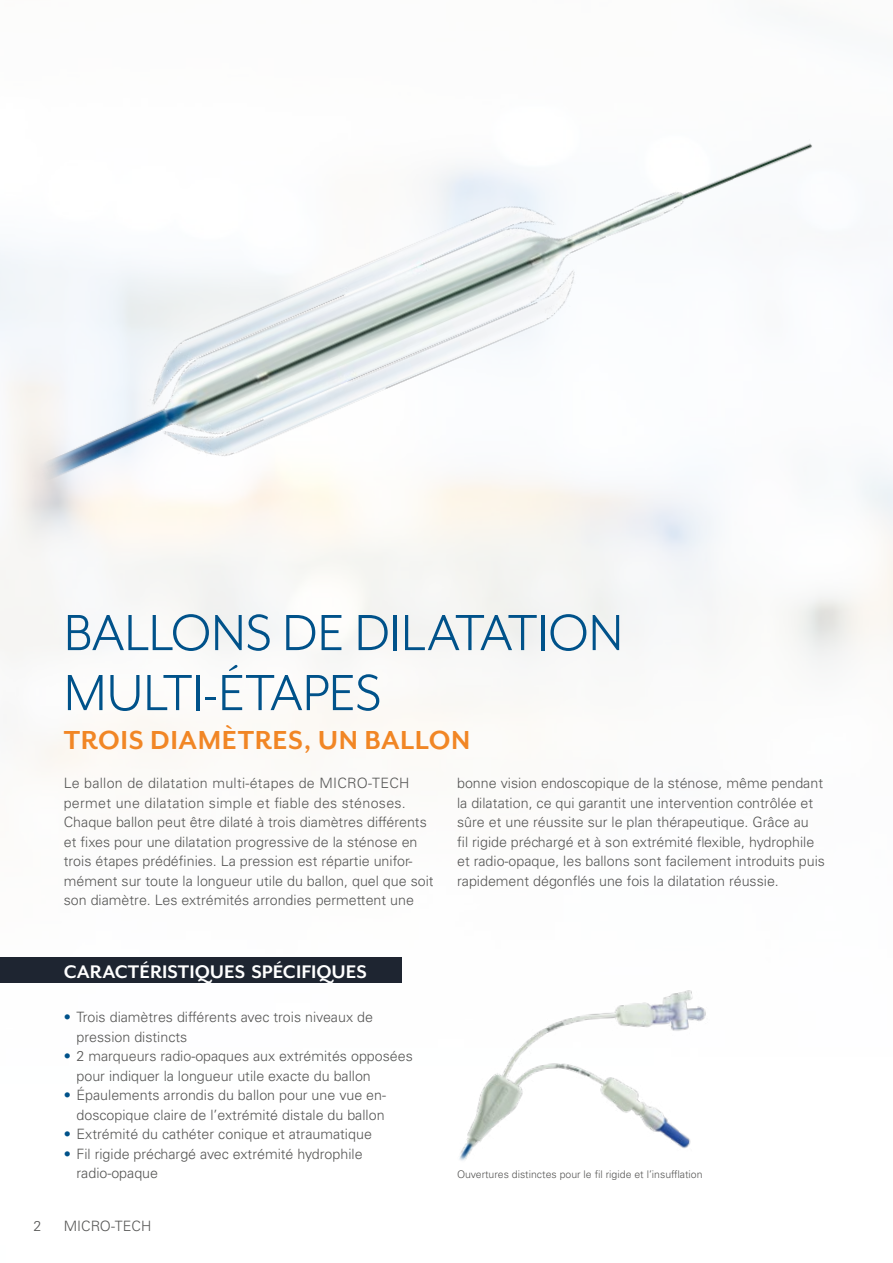
<style>
.page{position:relative;width:893px;height:1263px;background:#fff}
.page>*{position:absolute;margin:0;border:0;box-sizing:border-box;transform-origin:0 0}
.Headline_Innen_FR{font:58.5px "Mr Eaves San OT";letter-spacing:-.01em;color:#00528a}
.Headline_Sub_FR{font:700 30px "Mr Eaves San OT";letter-spacing:.015em;color:#f18625}
.Bullit_Headline_NEW{font:700 21px "Mr Eaves San OT";color:#fff}
.Copy_FR{font:300 14.25px/19.5px "Univers LT Std";color:#575756}
.BU_FR{font:300 10.5px "Univers LT Std";color:#575756}
.s1{color:#00528a}
</style>
<div class="page">
<img style="left:13px;top:103px;width:823px;height:400px">
<img style="left:458px;top:990px;width:250px;height:172px">
<div style="left:0;top:957px;width:402px;height:26px;background:#1e2531"></div>
<p class="Headline_Innen_FR" style="left:64px;top:601px;width:561px">BALLONS DE DILATATION</p>
<p class="Headline_Innen_FR" style="left:64px;top:661px;width:319px">MULTI-ÉTAPES</p>
<p class="Headline_Sub_FR" style="left:64px;top:723px;width:408px">TROIS DIAMÈTRES, UN BALLON</p>
<p class="Copy_FR" style="left:64px;top:773px;width:371px">Le ballon de dilatation multi‑étapes de MICRO‑TECH permet une dilatation simple et fiable des sténoses.<br>Chaque ballon peut être dilaté à trois diamètres différents et fixes pour une dilatation progressive de la sténose en trois étapes prédéfinies. La pression est répartie unifor‑ mément sur toute la longueur utile du ballon, quel que soit son diamètre. Les extrémités arrondies permettent une</p>
<p class="Copy_FR" style="left:457px;top:773px;width:369px">bonne vision endoscopique de la sténose, même pendant la dilatation, ce qui garantit une intervention contrôlée et sûre et une réussite sur le plan thérapeutique. Grâce au<br>fil rigide préchargé et à son extrémité flexible, hydrophile et radio‑opaque, les ballons sont facilement introduits puis rapidement dégonflés une fois la dilatation réussie.</p>
<p class="Bullit_Headline_NEW" style="left:64px;top:959px;width:304px">CARACTÉRISTIQUES SPÉCIFIQUES</p>
<p class="Copy_FR" style="left:77px;top:1007px;width:298px;text-indent:-13px"><span class="s1">•</span> Trois diamètres différents avec trois niveaux de pression distincts</p>
<p class="Copy_FR" style="left:77px;top:1046px;width:338px;text-indent:-13px"><span class="s1">•</span> 2 marqueurs radio‑opaques aux extrémités opposées pour indiquer la longueur utile exacte du ballon</p>
<p class="Copy_FR" style="left:64px;top:1085px;width:324px;text-align:right"><span class="s1">•</span> Épaulements arrondis du ballon pour une vue en‑ doscopique claire de l’extrémité distale du ballon</p>
<p class="Copy_FR" style="left:64px;top:1124px;width:310px"><span class="s1">•</span> Extrémité du cathéter conique et atraumatique</p>
<p class="Copy_FR" style="left:77px;top:1144px;width:288px;text-indent:-13px"><span class="s1">•</span> Fil rigide préchargé avec extrémité hydrophile radio‑opaque</p>
<p class="Copy_FR" style="left:33px;top:1216px;width:9px">2</p>
<p class="Copy_FR" style="left:64px;top:1216px;width:89px">MICRO-TECH</p>
<p class="BU_FR" style="left:457px;top:1167px;width:247px">Ouvertures distinctes pour le fil rigide et l’insufflation</p>
</div>
